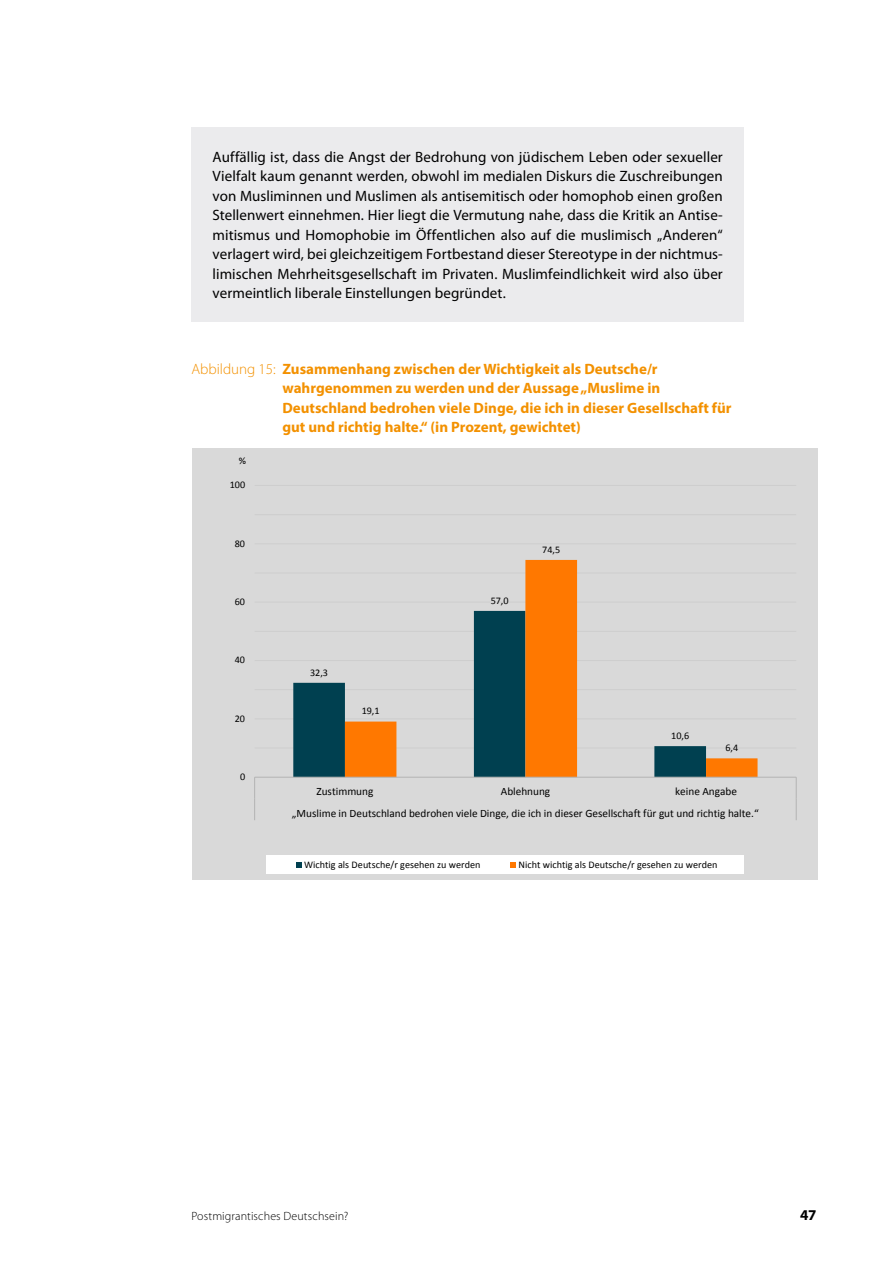
<style>
.page{position:relative;width:893px;height:1263px;background:#fff}
.page>*{position:absolute;margin:0;border:0;box-sizing:border-box;transform-origin:0 0}
.t1{font:15px/19.5px "Myriad Pro";letter-spacing:.005em;color:#000;text-align:justify}
.t2{font:700 15px/19.5px "Myriad Pro";color:#f39100}
.t3{font:700 15px "Myriad Pro";color:#000}
.t4{font:300 12px "Myriad Pro";letter-spacing:.01em;color:#000}
.t5{font:11.25px/21.6px "Calibri";color:#000}
.t6{font:10.2px "Calibri";color:#000}
.s1{font-weight:300}
</style>
<div class="page">
<div style="left:191px;top:128px;width:553px;height:194px;background:#ebebed"></div>
<div style="left:192px;top:448px;width:625px;height:432px;background:#d9d9d9"></div>
<hr style="left:255px;top:748px;width:541px;height:1px;background:#d3d3d3">
<hr style="left:255px;top:689px;width:541px;height:1px;background:#cfcfcf">
<hr style="left:255px;top:631px;width:541px;height:1px;background:#cfcfcf">
<hr style="left:255px;top:573px;width:541px;height:1px;background:#d3d3d3">
<hr style="left:255px;top:514px;width:541px;height:1px;background:#cfcfcf">
<hr style="left:255px;top:718px;width:541px;height:1px;background:#d1d1d1">
<hr style="left:255px;top:660px;width:541px;height:1px;background:#cecece">
<hr style="left:255px;top:602px;width:541px;height:1px;background:#d2d2d2">
<hr style="left:255px;top:543px;width:541px;height:1px;background:#d1d1d1">
<hr style="left:255px;top:485px;width:541px;height:1px;background:#cecece">
<div style="left:293px;top:682px;width:52px;height:95px;background:#004050"></div>
<svg style="left:345px;top:560px;width:412px;height:217px"></svg>
<hr style="left:255px;top:777px;width:541px;height:1px;background:#b3b3b3">
<svg style="left:254px;top:777px;width:1px;height:43px"></svg>
<svg style="left:796px;top:777px;width:1px;height:43px"></svg>
<div style="left:266px;top:855px;width:478px;height:19px;background:#fff"></div>
<svg style="left:296px;top:862px;width:6px;height:5px"></svg>
<svg style="left:510px;top:862px;width:6px;height:5px"></svg>
<p class="t1" style="left:213px;top:146px;width:512px">Auffällig ist, dass die Angst der Bedrohung von jüdischem Leben oder sexueller Vielfalt kaum genannt werden, obwohl im medialen Diskurs die Zuschreibungen von Musliminnen und Muslimen als antisemitisch oder homophob einen großen Stellenwert einnehmen. Hier liegt die Vermutung nahe, dass die Kritik an Antise&shy;mitismus und Homophobie im Öffentlichen also auf die muslimisch „Anderen“ verlagert wird, bei gleichzeitigem Fortbestand dieser Stereotype in der nichtmus&shy;limischen Mehrheitsgesellschaft im Privaten. Muslimfeindlichkeit wird also über vermeintlich liberale Einstellungen begründet.</p>
<p class="t2" style="left:282px;top:358px;width:451px;text-indent:-91px"><span class="s1">Abbildung 15:</span> Zusammenhang zwischen der Wichtigkeit als Deutsche/r wahrgenommen zu werden und der Aussage „Muslime in Deutschland bedrohen viele Dinge, die ich in dieser Gesellschaft für gut und richtig halte.“ (in Prozent, gewichtet)</p>
<p class="t6" style="left:239px;top:454px;width:9px">%</p>
<p class="t6" style="left:230px;top:479px;width:17px">100</p>
<p class="t6" style="left:235px;top:537px;width:12px">80</p>
<p class="t6" style="left:235px;top:595px;width:12px">60</p>
<p class="t6" style="left:235px;top:654px;width:12px">40</p>
<p class="t6" style="left:235px;top:712px;width:12px">20</p>
<p class="t6" style="left:240px;top:770px;width:7px">0</p>
<p class="t6" style="left:310px;top:666px;width:19px">32,3</p>
<p class="t6" style="left:362px;top:704px;width:19px">19,1</p>
<p class="t6" style="left:491px;top:594px;width:19px">57,0</p>
<p class="t6" style="left:542px;top:543px;width:19px">74,5</p>
<p class="t6" style="left:671px;top:729px;width:19px">10,6</p>
<p class="t6" style="left:725px;top:741px;width:14px">6,4</p>
<p class="t5" style="left:292px;top:780px;width:468px;text-indent:383px">keine Angabe „Muslime in Deutschland bedrohen viele Dinge, die ich in dieser Gesellschaft für gut und richtig halte.“</p>
<p class="t5" style="left:316px;top:780px;width:58px">Zustimmung</p>
<p class="t5" style="left:501px;top:780px;width:51px">Ablehnung</p>
<p class="t6" style="left:304px;top:858px;width:178px">Wichtig als Deutsche/r gesehen zu werden</p>
<p class="t6" style="left:518px;top:858px;width:200px">Nicht wichtig als Deutsche/r gesehen zu werden</p>
<p class="t4" style="left:191px;top:1210px;width:158px">Postmigrantisches Deutschsein?</p>
<p class="t3" style="left:800px;top:1205px;width:18px">47</p>
</div>
